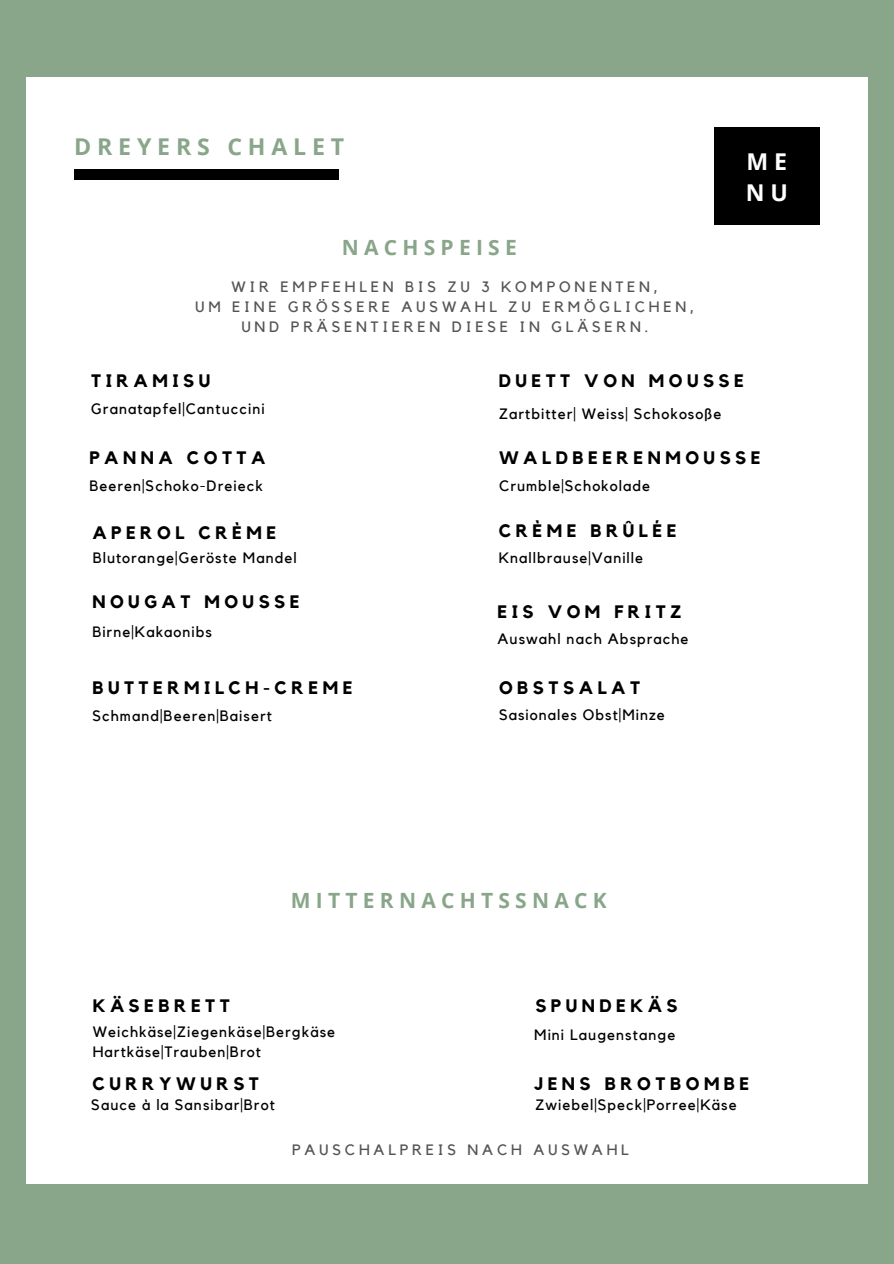
<style>
.page{position:relative;width:894px;height:1264px;background:#fff}
.page>*{position:absolute;margin:0;border:0;box-sizing:border-box;transform-origin:0 0}
.t1{font:700 23.1px "Open Sans";letter-spacing:.25em;color:#89a68a}
.t2{font:700 23.1px/31.8px "Open Sans";color:#fff}
.t3{font:700 21px "Open Sans";letter-spacing:.25em;color:#89a68a}
.t4{font:700 18px "Kollektif";letter-spacing:.25em;color:#000}
.t5{font:15px "Kollektif";letter-spacing:.07em;color:#000}
.t6{font:15px/20.2px "Kollektif";letter-spacing:.25em;color:#545454;text-align:center}
</style>
<div class="page">
<div style="left:0;top:0;width:893px;height:1263px;background:#89a68a"></div>
<div style="left:26px;top:77px;width:840px;height:1106px;background:#fff"></div>
<div style="left:713px;top:127px;width:106px;height:98px;background:#000"></div>
<div style="left:74px;top:170px;width:265px;height:10px;background:#000"></div>
<p class="t1" style="left:74px;top:130px;width:271px">DREYERS CHALET</p>
<h1 class="t3" style="left:341px;top:232px;width:176px">NACHSPEISE</h1>
<p class="t6" style="left:195px;top:277px;width:500px">WIR EMPFEHLEN BIS ZU 3 KOMPONENTEN,<br>UM EINE GRÖSSERE AUSWAHL ZU ERMÖGLICHEN,<br>UND PRÄSENTIEREN DIESE IN GLÄSERN.</p>
<h1 class="t2" style="left:745px;top:145px;width:44px">M E<br>N U</h1>
<h2 class="t4" style="left:91px;top:372px;width:121px">TIRAMISU</h2>
<p class="t5" style="left:91px;top:402px;width:175px">Granatapfel|Cantuccini</p>
<h2 class="t4" style="left:89px;top:449px;width:178px">PANNA COTTA</h2>
<p class="t5" style="left:89px;top:478px;width:175px">Beeren|Schoko-Dreieck</p>
<h2 class="t4" style="left:92px;top:524px;width:185px">APEROL CRÈME</h2>
<p class="t5" style="left:93px;top:551px;width:205px">Blutorange|Geröste Mandel</p>
<h2 class="t4" style="left:92px;top:593px;width:209px">NOUGAT MOUSSE</h2>
<p class="t5" style="left:92px;top:624px;width:121px">Birne|Kakaonibs</p>
<h2 class="t4" style="left:92px;top:679px;width:261px">BUTTERMILCH-CREME</h2>
<p class="t5" style="left:92px;top:709px;width:181px">Schmand|Beeren|Baisert</p>
<h2 class="t4" style="left:498px;top:372px;width:247px">DUETT VON MOUSSE</h2>
<p class="t5" style="left:499px;top:406px;width:224px">Zartbitter| Weiss| Schokosoße</p>
<h2 class="t4" style="left:499px;top:449px;width:263px">WALDBEERENMOUSSE</h2>
<p class="t5" style="left:499px;top:478px;width:152px">Crumble|Schokolade</p>
<h2 class="t4" style="left:498px;top:522px;width:179px">CRÈME BRÛLÉE</h2>
<p class="t5" style="left:498px;top:550px;width:146px">Knallbrause|Vanille</p>
<p class="t4" style="left:497px;top:603px;width:185px">EIS VOM FRITZ</p>
<h2 class="t5" style="left:497px;top:631px;width:192px">Auswahl nach Absprache</h2>
<h2 class="t4" style="left:499px;top:679px;width:143px">OBSTSALAT</h2>
<p class="t5" style="left:499px;top:707px;width:167px">Sasionales Obst|Minze</p>
<h1 class="t3" style="left:291px;top:886px;width:317px">MITTERNACHTSSNACK</h1>
<h2 class="t4" style="left:93px;top:996px;width:139px">KÄSEBRETT</h2>
<p class="t5" style="left:93px;top:1024px;width:244px">Weichkäse|Ziegenkäse|Bergkäse</p>
<h1 class="t5" style="left:93px;top:1044px;width:170px">Hartkäse|Trauben|Brot</h1>
<h2 class="t4" style="left:92px;top:1075px;width:168px">CURRYWURST</h2>
<p class="t5" style="left:91px;top:1098px;width:185px">Sauce à la Sansibar|Brot</p>
<p class="t4" style="left:535px;top:996px;width:143px">SPUNDEKÄS</p>
<h2 class="t5" style="left:534px;top:1027px;width:142px">Mini Laugenstange</h2>
<p class="t4" style="left:534px;top:1075px;width:216px">JENS BROTBOMBE</p>
<p class="t5" style="left:535px;top:1098px;width:203px">Zwiebel|Speck|Porree|Käse</p>
<h2 class="t6" style="left:292px;top:1139px;width:338px">PAUSCHALPREIS NACH AUSWAHL</h2>
</div>
